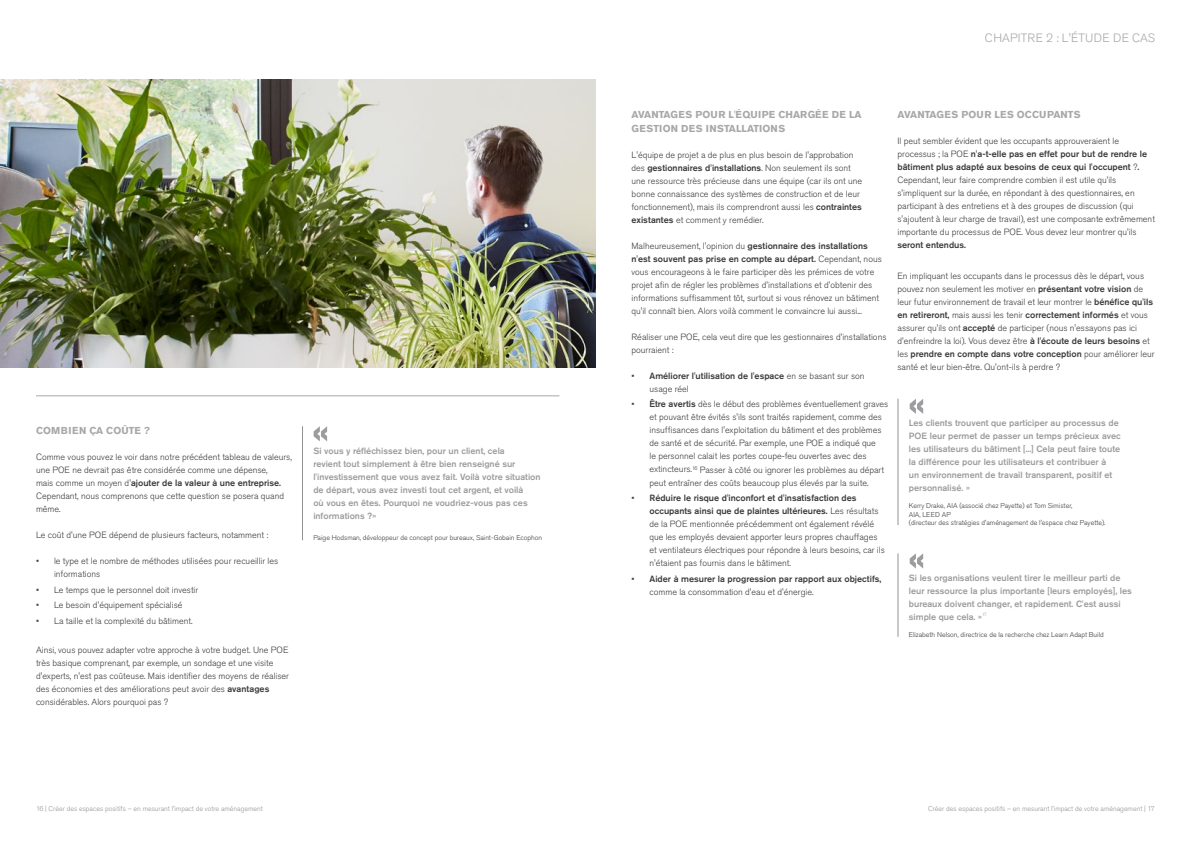
<style>
.page{position:relative;width:1191px;height:842px;background:#fff}
.page>*{position:absolute;margin:0;border:0;box-sizing:border-box;transform-origin:0 0}
.t1{font:300 12px "Akzidenz Grotesk Pro";letter-spacing:.01em;color:#a8a7aa}
.t2{font:700 10px/14px "Akzidenz Grotesk Pro";letter-spacing:.01em;color:#a8a7aa}
.t3{font:300 9px/13px "Akzidenz Grotesk Pro";color:#3c3c3b}
.t4{font:500 9px/13px "Akzidenz Grotesk Pro";color:#9d9da0}
.t5{font:500 9px/13px "Akzidenz Grotesk Pro";color:#3c3c3b}
.t6{font:300 7px/8.4px "Akzidenz Grotesk Pro";color:#3c3c3b}
.t7{font:300 7px "Akzidenz Grotesk Pro";color:#939497}
.s1{font-weight:500}
.s2{font-weight:300}
</style>
<div class="page">
<img style="left:0;top:79px;width:595px;height:288px">
<hr style="left:36px;top:395px;width:523px;height:1px;background:#a8a7aa">
<hr style="left:302px;top:426px;width:1px;height:114px;background:#939497">
<svg style="left:314px;top:426px;width:13px;height:15px"></svg>
<hr style="left:897px;top:399px;width:1px;height:126px;background:#939497">
<svg style="left:909px;top:399px;width:14px;height:15px"></svg>
<hr style="left:897px;top:553px;width:1px;height:84px;background:#939497">
<svg style="left:909px;top:553px;width:14px;height:15px"></svg>
<p class="t2" style="left:36px;top:423px;width:115px">COMBIEN ÇA COÛTE ?</p>
<p class="t3" style="left:36px;top:450px;width:257px">Comme vous pouvez le voir dans notre précédent tableau de valeurs, une POE ne devrait pas être considérée comme une dépense,<br>mais comme un moyen d'<span class="s1">ajouter de la valeur à une entreprise.<br></span>Cependant, nous comprenons que cette question se posera quand même.</p>
<p class="t3" style="left:36px;top:528px;width:234px">Le coût d'une POE dépend de plusieurs facteurs, notamment :</p>
<p class="t3" style="left:54px;top:554px;width:226px;text-indent:-18px">• le type et le nombre de méthodes utilisées pour recueillir les informations</p>
<p class="t3" style="left:36px;top:583px;width:164px">• Le temps que le personnel doit investir</p>
<p class="t3" style="left:36px;top:599px;width:148px">• Le besoin d'équipement spécialisé</p>
<p class="t3" style="left:36px;top:615px;width:158px">• La taille et la complexité du bâtiment.</p>
<p class="t3" style="left:36px;top:643px;width:255px">Ainsi, vous pouvez adapter votre approche à votre budget. Une POE très basique comprenant, par exemple, un sondage et une visite d'experts, n'est pas coûteuse. Mais identifier des moyens de réaliser des économies et des améliorations peut avoir des <span class="s1">avantages </span>considérables. Alors pourquoi pas ?</p>
<p class="t4" style="left:313px;top:444px;width:229px">Si vous y réfléchissez bien, pour un client, cela<br>revient tout simplement à être bien renseigné sur l'investissement que vous avez fait. Voilà votre situation de départ, vous avez investi tout cet argent, et voilà<br>où vous en êtes. Pourquoi ne voudriez-vous pas ces informations ?»</p>
<p class="t6" style="left:313px;top:534px;width:230px">Paige Hodsman, développeur de concept pour bureaux, Saint-Gobain Ecophon</p>
<h1 class="t1" style="left:985px;top:30px;width:171px">CHAPITRE 2 : L'ÉTUDE DE CAS</h1>
<p class="t2" style="left:631px;top:107px;width:231px">AVANTAGES POUR L'ÉQUIPE CHARGÉE DE LA<br>GESTION DES INSTALLATIONS</p>
<p class="t3" style="left:631px;top:148px;width:232px">L'équipe de projet a de plus en plus besoin de l'approbation des <span class="s1">gestionnaires d'installations</span>. Non seulement ils sont une ressource très précieuse dans une équipe (car ils ont une bonne connaissance des systèmes de construction et de leur fonctionnement), mais ils comprendront aussi les <span class="s1">contraintes existantes</span> et comment y remédier.</p>
<p class="t3" style="left:631px;top:239px;width:252px">Malheureusement, l'opinion du <span class="s1">gestionnaire des installations n'est souvent pas prise en compte au départ.</span> Cependant, nous vous encourageons à le faire participer dès les prémices de votre projet afin de régler les problèmes d'installations et d'obtenir des informations suffisamment tôt, surtout si vous rénovez un bâtiment qu'il connaît bien. Alors voilà comment le convaincre lui aussi...</p>
<p class="t3" style="left:631px;top:330px;width:256px">Réaliser une POE, cela veut dire que les gestionnaires d'installations pourraient :</p>
<p class="t5" style="left:649px;top:369px;width:216px;text-indent:-18px"><span class="s2">•</span> Améliorer l'utilisation de l'espace <span class="s2">en se basant sur son usage réel</span></p>
<p class="t3" style="left:649px;top:398px;width:240px;text-indent:-18px">• <span class="s1">Être avertis</span> dès le début des problèmes éventuellement graves et pouvant être évités s'ils sont traités rapidement, comme des insuffisances dans l'exploitation du bâtiment et des problèmes de santé et de sécurité. Par exemple, une POE a indiqué que<br>le personnel calait les portes coupe-feu ouvertes avec des extincteurs.<sup>16</sup> Passer à côté ou ignorer les problèmes au départ peut entraîner des coûts beaucoup plus élevés par la suite.</p>
<p class="t3" style="left:649px;top:492px;width:237px;text-indent:-18px">• <span class="s1">Réduire le risque d'inconfort et d'insatisfaction des occupants ainsi que de plaintes ultérieures.</span> Les résultats de la POE mentionnée précédemment ont également révélé que les employés devaient apporter leurs propres chauffages et ventilateurs électriques pour répondre à leurs besoins, car ils n'étaient pas fournis dans le bâtiment.</p>
<p class="t5" style="left:649px;top:572px;width:233px;text-indent:-18px"><span class="s2">•</span> Aider à mesurer la progression par rapport aux objectifs, <span class="s2">comme la consommation d'eau et d'énergie.</span></p>
<p class="t2" style="left:897px;top:107px;width:184px">AVANTAGES POUR LES OCCUPANTS</p>
<p class="t3" style="left:897px;top:134px;width:259px">Il peut sembler évident que les occupants approuveraient le processus ; la POE <span class="s1">n'a-t-elle pas en effet pour but de rendre le bâtiment plus adapté aux besoins de ceux qui l'occupent</span> ?<span class="s1">.<br></span>Cependant, leur faire comprendre combien il est utile qu'ils s'impliquent sur la durée, en répondant à des questionnaires, en participant à des entretiens et à des groupes de discussion (qui s'ajoutent à leur charge de travail), est une composante extrêmement importante du processus de POE. Vous devez leur montrer qu'ils</p>
<p class="t5" style="left:897px;top:238px;width:70px">seront entendus.</p>
<p class="t3" style="left:897px;top:270px;width:259px">En impliquant les occupants dans le processus dès le départ, vous pouvez non seulement les motiver en <span class="s1">présentant votre vision</span> de leur futur environnement de travail et leur montrer le <span class="s1">bénéfice qu'ils en retireront,</span> mais aussi les tenir <span class="s1">correctement informés</span> et vous assurer qu'ils ont <span class="s1">accepté</span> de participer (nous n'essayons pas ici d'enfreindre la loi). Vous devez être <span class="s1">à l'écoute de leurs besoins</span> et les <span class="s1">prendre en compte dans votre conception</span> pour améliorer leur santé et leur bien-être. Qu'ont-ils à perdre ?</p>
<p class="t4" style="left:909px;top:416px;width:214px">Les clients trouvent que participer au processus de POE leur permet de passer un temps précieux avec les utilisateurs du bâtiment [...] Cela peut faire toute la différence pour les utilisateurs et contribuer à<br>un environnement de travail transparent, positif et personnalisé. »</p>
<p class="t6" style="left:909px;top:502px;width:198px">Kerry Drake, AIA (associé chez Payette) et Tom Simister,<br>AIA, LEED AP<br>(directeur des stratégies d'aménagement de l'espace chez Payette).</p>
<p class="t4" style="left:909px;top:571px;width:224px">Si les organisations veulent tirer le meilleur parti de leur ressource la plus importante [leurs employés], les bureaux doivent changer, et rapidement. C'est aussi simple que cela. »<sup>17</sup></p>
<p class="t6" style="left:909px;top:630px;width:196px">Elizabeth Nelson, directrice de la recherche chez Learn Adapt Build</p>
<p class="t7" style="left:36px;top:804px;width:228px">16 | Créer des espaces positifs – en mesurant l'impact de votre aménagement</p>
<p class="t7" style="left:928px;top:804px;width:228px">Créer des espaces positifs – en mesurant l'impact de votre aménagement | 17</p>
</div>
